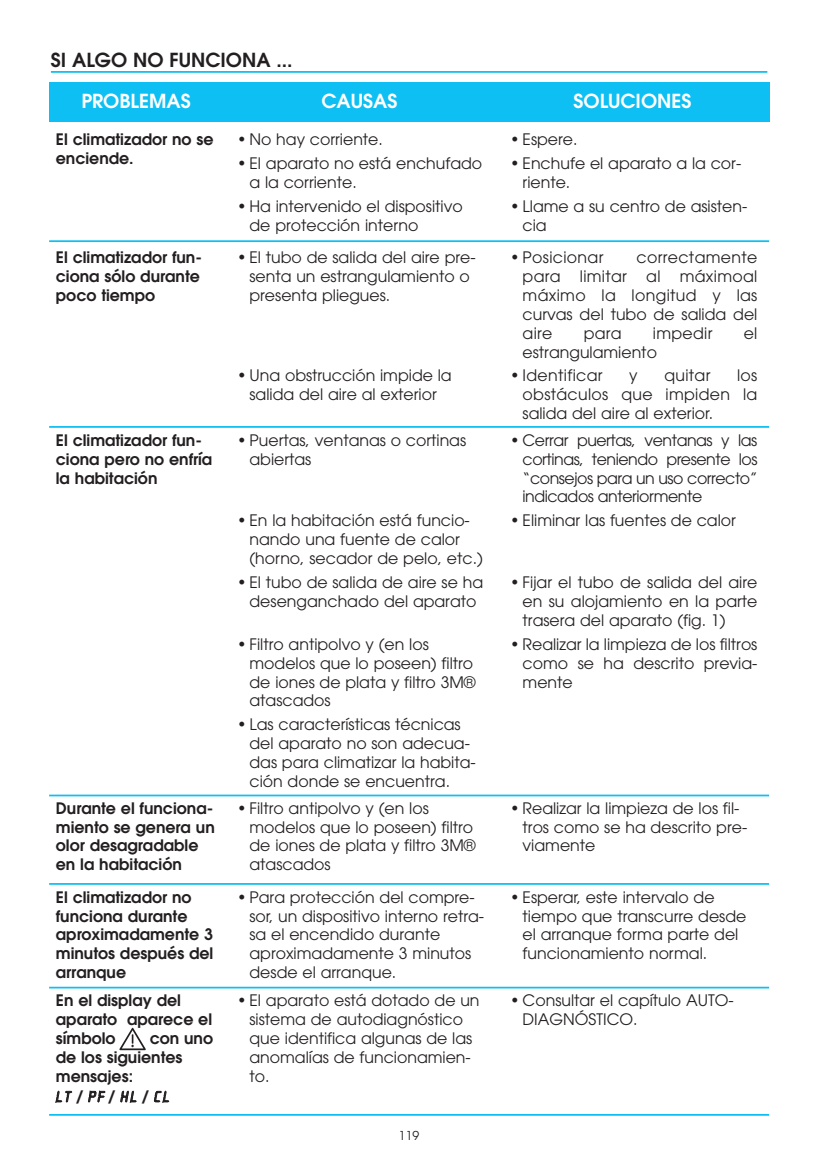
<style>
.page{position:relative;width:818px;height:1166px;background:#fff}
.page>*{position:absolute;margin:0;border:0;box-sizing:border-box;transform-origin:0 0}
.t1{font:600 19.25px "Avant Garde";color:#fff}
.t2{font:600 19.25px "Avant Garde";color:#231f20}
.t3{font:15.75px/18.9px "Avant Garde";color:#231f20}
.t4{font:600 15.75px/18.9px "Avant Garde";color:#231f20}
.t5{font:15.75px "Avant Garde";letter-spacing:.02em;color:#231f20}
.t6{font:15.75px "Lcd Plain";letter-spacing:.135em;color:#231f20}
.t7{font:12.25px "Avant Garde";color:#231f20}
.s1{font-family:"Avant Garde";font-weight:600}
</style>
<div class="page">
<hr style="left:51px;top:71px;width:716px;height:2px;background:#0dbff2">
<div style="left:49px;top:82px;width:174px;height:40px;background:#0dbff2"></div>
<div style="left:223px;top:82px;width:273px;height:40px;background:#0dbff2"></div>
<div style="left:496px;top:82px;width:272px;height:40px;background:#0dbff2"></div>
<hr style="left:49px;top:240px;width:719px;height:2px;background:#0dbff2">
<hr style="left:49px;top:426px;width:719px;height:2px;background:#0dbff2">
<hr style="left:49px;top:794px;width:719px;height:2px;background:#0dbff2">
<hr style="left:49px;top:883px;width:719px;height:1px;background:#0dbff2">
<hr style="left:49px;top:986px;width:719px;height:2px;background:#0dbff2">
<hr style="left:49px;top:1114px;width:719px;height:1px;background:#0dbff2">
<svg style="left:119px;top:1027px;width:27px;height:23px"></svg>
<p class="t2" style="left:51px;top:53px;width:243px">SI ALGO NO FUNCIONA ...</p>
<p class="t1" style="left:81px;top:93px;width:111px">PROBLEMAS</p>
<p class="t1" style="left:321px;top:93px;width:77px">CAUSAS</p>
<p class="t1" style="left:573px;top:93px;width:119px">SOLUCIONES</p>
<p class="t4" style="left:56px;top:132px;width:159px">El climatizador no se enciende.</p>
<p class="t3" style="left:237px;top:132px;width:147px">• No hay corriente.</p>
<p class="t3" style="left:510px;top:132px;width:69px">• Espere.</p>
<p class="t3" style="left:522px;top:155px;width:220px;text-indent:-12px">• Enchufe el aparato a la cor&shy;riente.</p>
<p class="t3" style="left:522px;top:198px;width:226px;text-indent:-12px">• Llame a su centro de asisten&shy;cia</p>
<p class="t3" style="left:249px;top:155px;width:234px;text-indent:-12px">• El aparato no está enchufado a la corriente.</p>
<p class="t3" style="left:249px;top:198px;width:215px;text-indent:-12px">• Ha intervenido el dispositivo de protección interno</p>
<p class="t4" style="left:56px;top:249px;width:148px">El climatizador fun&shy;ciona sólo durante poco tiempo</p>
<p class="t3" style="left:249px;top:249px;width:227px;text-indent:-12px">• El tubo de salida del aire pre&shy;senta un estrangulamiento o presenta pliegues.</p>
<p class="t3" style="left:237px;top:367px;width:216px;text-align:center">• Una obstrucción impide la salida del aire al exterior</p>
<p class="t4" style="left:56px;top:432px;width:158px">El climatizador fun&shy;ciona pero no enfría la habitación</p>
<p class="t3" style="left:249px;top:432px;width:218px;text-indent:-12px">• Puertas, ventanas o cortinas abiertas</p>
<p class="t3" style="left:249px;top:512px;width:235px;text-indent:-12px">• En la habitación está funcio&shy;nando una fuente de calor (horno, secador de pelo, etc.)</p>
<p class="t3" style="left:237px;top:574px;width:247px;text-align:center">• El tubo de salida de aire se ha desenganchado del aparato</p>
<p class="t3" style="left:249px;top:636px;width:227px;text-indent:-12px">• Filtro antipolvo y (en los modelos que lo poseen) filtro de iones de plata y filtro 3M® atascados</p>
<p class="t3" style="left:249px;top:716px;width:227px;text-indent:-12px">• Las características técnicas del aparato no son adecua&shy;das para climatizar la habita&shy;ción donde se encuentra.</p>
<p class="t5" style="left:510px;top:251px;width:95px">• Posicionar</p>
<p class="t3" style="left:522px;top:249px;width:236px;text-align:justify;text-indent:114px">correctamente para limitar al máximoal máximo la longitud y las curvas del tubo de salida del aire</p>
<p class="t3" style="left:583px;top:325px;width:40px">para</p>
<p class="t5" style="left:652px;top:327px;width:61px">impedir</p>
<p class="t3" style="left:743px;top:325px;width:15px">el</p>
<p class="t3" style="left:522px;top:344px;width:136px">estrangulamiento</p>
<p class="t5" style="left:510px;top:370px;width:94px">• Identificar</p>
<p class="t3" style="left:629px;top:367px;width:10px">y</p>
<p class="t3" style="left:664px;top:367px;width:48px">quitar</p>
<p class="t3" style="left:522px;top:367px;width:236px;text-align:justify;text-indent:214px">los obstáculos que impiden la salida del aire al exterior.</p>
<p class="t3" style="left:522px;top:432px;width:236px;text-align:justify;text-indent:-12px">• Cerrar puertas, ventanas y las cortinas, teniendo presente los “consejos para un uso correcto” indicados anteriormente</p>
<p class="t3" style="left:510px;top:512px;width:227px">• Eliminar las fuentes de calor</p>
<p class="t3" style="left:522px;top:574px;width:236px;text-align:justify;text-indent:-12px">• Fijar el tubo de salida del aire en su alojamiento en la parte trasera del aparato (fig. 1)</p>
<p class="t3" style="left:522px;top:636px;width:236px;text-align:justify;text-indent:-12px">• Realizar la limpieza de los filtros como se ha descrito previa&shy;mente</p>
<p class="t4" style="left:56px;top:799px;width:160px">Durante el funciona&shy;miento se genera un olor desagradable en la habitación</p>
<p class="t3" style="left:249px;top:799px;width:227px;text-indent:-12px">• Filtro antipolvo y (en los modelos que lo poseen) filtro de iones de plata y filtro 3M® atascados</p>
<p class="t3" style="left:522px;top:799px;width:226px;text-indent:-12px">• Realizar la limpieza de los fil&shy;tros como se ha descrito pre&shy;viamente</p>
<p class="t4" style="left:56px;top:888px;width:159px">El climatizador no funciona durante aproximadamente 3 minutos después del arranque</p>
<p class="t3" style="left:249px;top:888px;width:236px;text-indent:-12px">• Para protección del compre&shy;sor, un dispositivo interno retra&shy;sa el encendido durante aproximadamente 3 minutos desde el arranque.</p>
<p class="t3" style="left:522px;top:888px;width:225px;text-indent:-12px">• Esperar, este intervalo de tiempo que transcurre desde el arranque forma parte del funcionamiento normal.</p>
<p class="t4" style="left:56px;top:992px;width:158px">En el display del aparato aparece el símbolo</p>
<p class="t3" style="left:249px;top:992px;width:231px;text-indent:-12px">• El aparato está dotado de un sistema de autodiagnóstico que identifica algunas de las anomalías de funcionamien&shy;to.</p>
<p class="t3" style="left:522px;top:992px;width:212px;text-indent:-12px">• Consultar el capítulo AUTO-<br>DIAGNÓSTICO.</p>
<p class="t4" style="left:56px;top:1030px;width:159px;text-indent:94px">con uno de los siguientes mensajes:</p>
<p class="t6" style="left:56px;top:1087px;width:115px">LT <span class="s1">/</span> PF <span class="s1">/</span> HL <span class="s1">/</span> CL</p>
<p class="t7" style="left:399px;top:1130px;width:22px">119</p>
</div>
